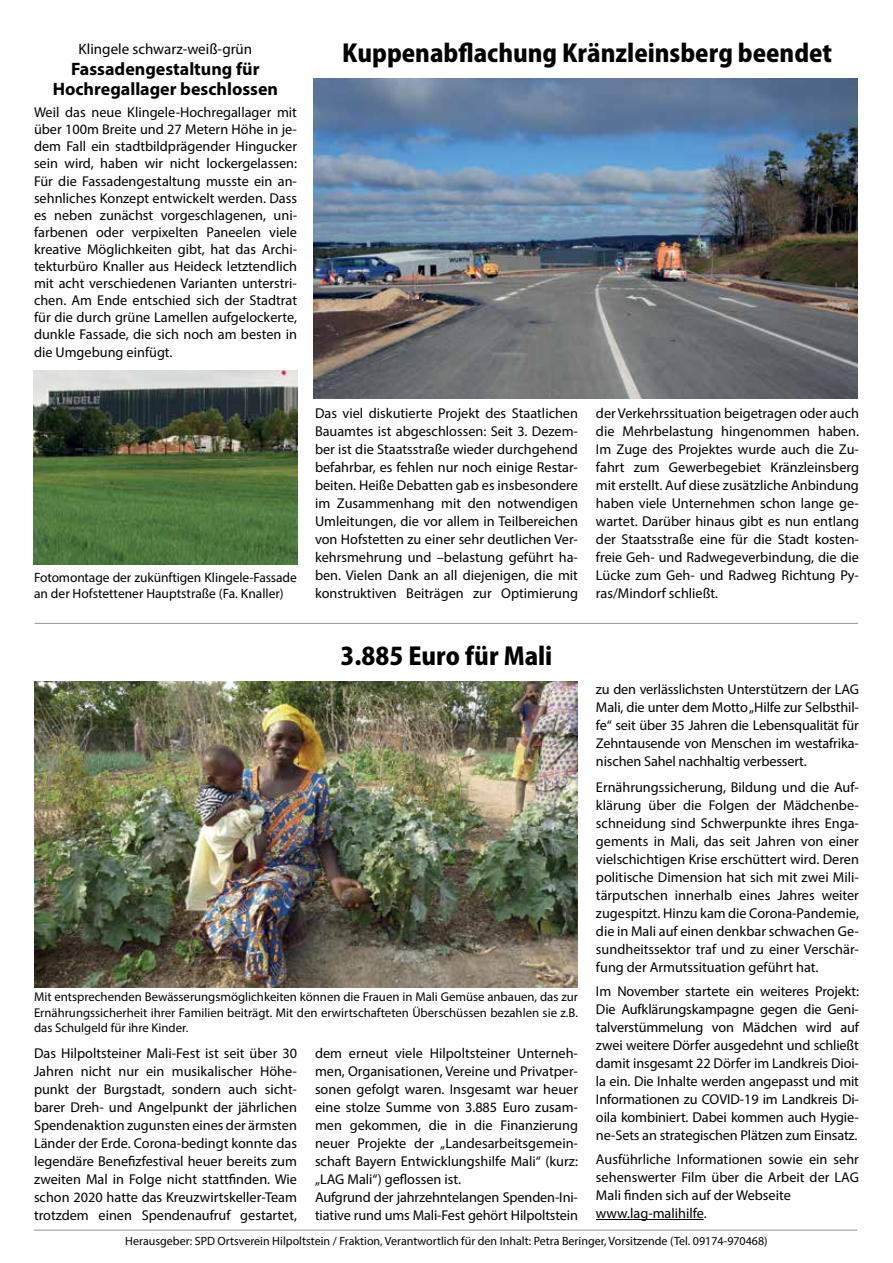
<style>
.page{position:relative;width:893px;height:1263px;background:#fff}
.page>*{position:absolute;margin:0;border:0;box-sizing:border-box;transform-origin:0 0}
.t1{font:800 24px "Koz Go Pro";color:#000}
.t2{font:700 18px/19.5px "Myriad Pro";color:#000;text-align:center}
.t3{font:15px "Myriad Pro";color:#000}
.t4{font:14.25px/18px "Myriad Pro";color:#000;text-align:justify}
.t5{font:13.5px/16.2px "Myriad Pro";letter-spacing:-.01em;color:#000}
.t6{font:12.75px/15.3px "Myriad Pro";color:#000;text-align:justify}
.t7{font:12px "Myriad Pro";color:#000}
</style>
<div class="page">
<img style="left:34px;top:682px;width:544px;height:305px">
<hr style="left:596px;top:1219px;width:108px;height:1px;background:#000">
<img style="left:314px;top:79px;width:544px;height:320px">
<img style="left:34px;top:371px;width:263px;height:193px">
<hr style="left:35px;top:623px;width:823px;height:1px;background:#939598">
<hr style="left:34px;top:1230px;width:823px;height:1px;background:#939598">
<p class="t3" style="left:79px;top:39px;width:175px">Klingele schwarz-weiß-grün</p>
<p class="t2" style="left:53px;top:59px;width:227px">Fassadengestaltung für<br>Hochregallager beschlossen</p>
<p class="t4" style="left:34px;top:104px;width:265px;line-height:17.1px">Weil das neue Klingele-Hochregallager mit über 100m Breite und 27 Metern Höhe in je&shy;dem Fall ein stadtbildprägender Hingucker sein wird, haben wir nicht lockergelassen:<br>Für die Fassadengestaltung musste ein an&shy;sehnliches Konzept entwickelt werden. Dass es neben zunächst vorgeschlagenen, uni&shy;farbenen oder verpixelten Paneelen viele kreative Möglichkeiten gibt, hat das Archi&shy;tekturbüro Knaller aus Heideck letztendlich mit acht verschiedenen Varianten unterstri&shy;chen. Am Ende entschied sich der Stadtrat für die durch grüne Lamellen aufgelockerte, dunkle Fassade, die sich noch am besten in die Umgebung einfügt.</p>
<h1 class="t1" style="left:342px;top:37px;width:492px">Kuppenabflachung Kränzleinsberg beendet</h1>
<p class="t5" style="left:34px;top:569px;width:264px">Fotomontage der zukünftigen Klingele-Fassade an der Hofstettener Hauptstraße (Fa. Knaller)</p>
<p class="t4" style="left:315px;top:404px;width:264px">Das viel diskutierte Projekt des Staatlichen Bauamtes ist abgeschlossen: Seit 3. Dezem&shy;ber ist die Staatsstraße wieder durchgehend befahrbar, es fehlen nur noch einige Restar&shy;beiten. Heiße Debatten gab es insbesondere im Zusammenhang mit den notwendigen Umleitungen, die vor allem in Teilbereichen von Hofstetten zu einer sehr deutlichen Ver&shy;kehrsmehrung und –belastung geführt ha&shy;ben. Vielen Dank an all diejenigen, die mit konstruktiven Beiträgen zur Optimierung</p>
<h1 class="t1" style="left:341px;top:640px;width:213px">3.885 Euro für Mali</h1>
<p class="t4" style="left:596px;top:404px;width:264px">der Verkehrssituation beigetragen oder auch die Mehrbelastung hingenommen haben.<br>Im Zuge des Projektes wurde auch die Zu&shy;fahrt zum Gewerbegebiet Kränzleinsberg mit erstellt. Auf diese zusätzliche Anbindung haben viele Unternehmen schon lange ge&shy;wartet. Darüber hinaus gibt es nun entlang der Staatsstraße eine für die Stadt kosten&shy;freie Geh- und Radwegeverbindung, die die Lücke zum Geh- und Radweg Richtung Py&shy;ras/Mindorf schließt.</p>
<p class="t6" style="left:34px;top:989px;width:545px">Mit entsprechenden Bewässerungsmöglichkeiten können die Frauen in Mali Gemüse anbauen, das zur Ernährungssicherheit ihrer Familien beiträgt. Mit den erwirtschafteten Überschüssen bezahlen sie z.B. das Schulgeld für ihre Kinder.</p>
<p class="t4" style="left:34px;top:1044px;width:264px">Das Hilpoltsteiner Mali-Fest ist seit über 30<br>Jahren nicht nur ein musikalischer Höhe&shy;punkt der Burgstadt, sondern auch sicht&shy;barer Dreh- und Angelpunkt der jährlichen Spendenaktion zugunsten eines der ärmsten Länder der Erde. Corona-bedingt konnte das legendäre Benefizfestival heuer bereits zum zweiten Mal in Folge nicht stattfinden. Wie schon 2020 hatte das Kreuzwirtskeller-Team trotzdem einen Spendenaufruf gestartet,</p>
<p class="t4" style="left:315px;top:1044px;width:264px;text-align:left">dem erneut viele Hilpoltsteiner Unterneh&shy;men, Organisationen, Vereine und Privatper&shy;sonen gefolgt waren. Insgesamt war heuer eine stolze Summe von 3.885 Euro zusam&shy;men gekommen, die in die Finanzierung neuer Projekte der „Landesarbeitsgemein&shy;schaft Bayern Entwicklungshilfe Mali“ (kurz: „LAG Mali“) geflossen ist.<br>Aufgrund der jahrzehntelangen Spenden-Ini&shy;tiative rund ums Mali-Fest gehört Hilpoltstein</p>
<p class="t4" style="left:596px;top:680px;width:264px">zu den verlässlichsten Unterstützern der LAG Mali, die unter dem Motto „Hilfe zur Selbsthil&shy;fe“ seit über 35 Jahren die Lebensqualität für Zehntausende von Menschen im westafrika&shy;nischen Sahel nachhaltig verbessert.</p>
<p class="t4" style="left:596px;top:778px;width:264px">Ernährungssicherung, Bildung und die Auf&shy;klärung über die Folgen der Mädchenbe&shy;schneidung sind Schwerpunkte ihres Enga&shy;gements in Mali, das seit Jahren von einer vielschichtigen Krise erschüttert wird. Deren politische Dimension hat sich mit zwei Mili&shy;tärputschen innerhalb eines Jahres weiter zugespitzt. Hinzu kam die Corona-Pandemie, die in Mali auf einen denkbar schwachen Ge&shy;sundheitssektor traf und zu einer Verschär&shy;fung der Armutssituation geführt hat.</p>
<p class="t4" style="left:596px;top:982px;width:264px">Im November startete ein weiteres Projekt:<br>Die Aufklärungskampagne gegen die Geni&shy;talverstümmelung von Mädchen wird auf zwei weitere Dörfer ausgedehnt und schließt damit insgesamt 22 Dörfer im Landkreis Dioi&shy;la ein. Die Inhalte werden angepasst und mit Informationen zu COVID-19 im Landkreis Di&shy;oila kombiniert. Dabei kommen auch Hygie&shy;ne-Sets an strategischen Plätzen zum Einsatz.</p>
<p class="t4" style="left:596px;top:1150px;width:264px;text-align:left">Ausführliche Informationen sowie ein sehr sehenswerter Film über die Arbeit der LAG Mali finden sich auf der Webseite www.lag-malihilfe.</p>
<p class="t7" style="left:125px;top:1234px;width:644px">Herausgeber: SPD Ortsverein Hilpoltstein / Fraktion, Verantwortlich für den Inhalt: Petra Beringer, Vorsitzende (Tel. 09174-970468)</p>
</div>
